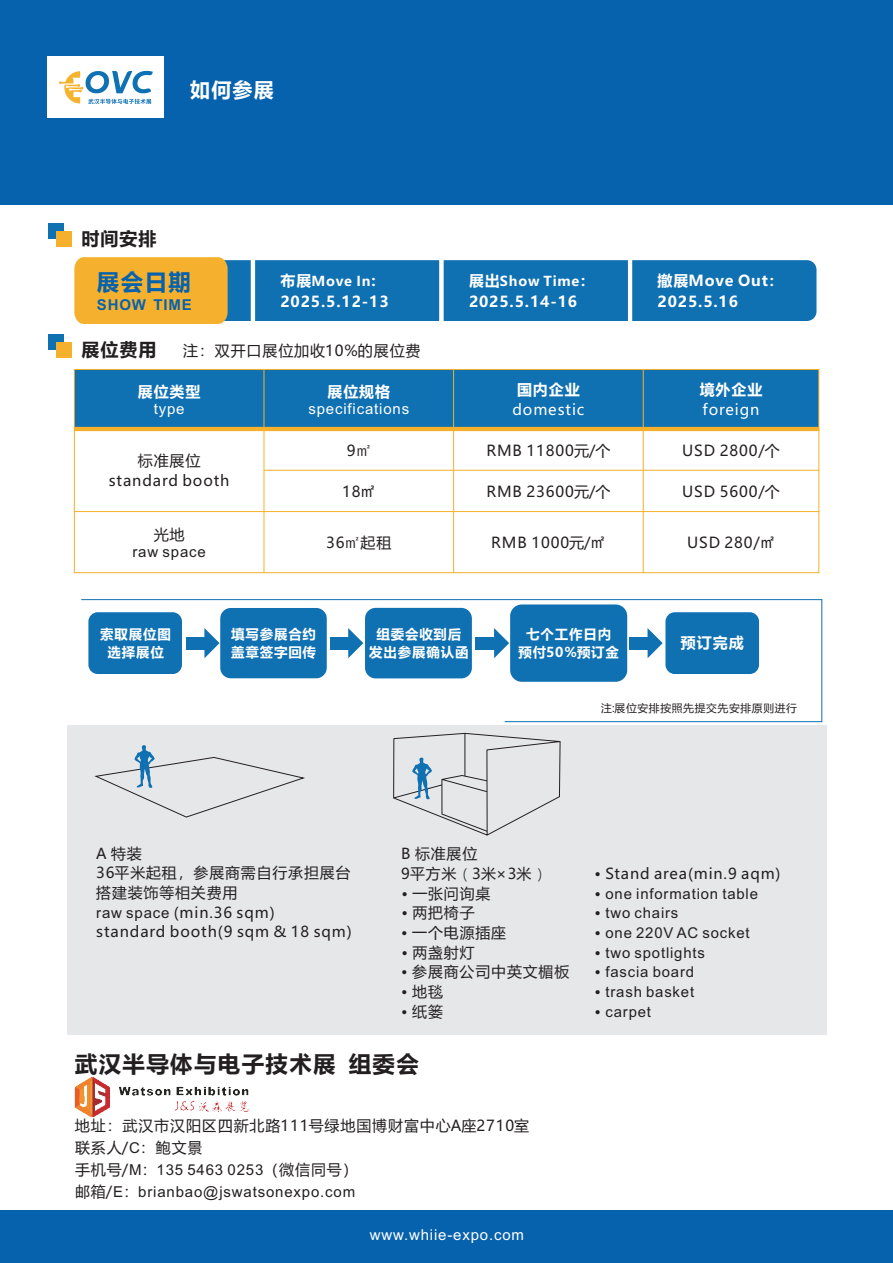
<style>
.page{position:relative;width:893px;height:1263px;background:#fff}
.page>*{position:absolute;margin:0;border:0;box-sizing:border-box;transform-origin:0 0}
.t1{font:700 22.5px "Microsoft Ya Hei";letter-spacing:.06em;color:#231f20}
.t2{font:700 22.5px "Microsoft Ya Hei";color:#0762ae}
.t3{font:700 20.1px "Microsoft Ya Hei";color:#fff}
.t4{font:700 18px "Microsoft Ya Hei";letter-spacing:.06em;color:#231f20}
.t5{font:15px/21.6px "Microsoft Ya Hei";letter-spacing:.06em;color:#231f20}
.t6{font:700 15px/21.5px "Microsoft Ya Hei";letter-spacing:.06em;color:#fff}
.t7{font:15px/22.2px "Arial";letter-spacing:.055em;color:#231f20}
.t8{font:15px "Arial";letter-spacing:.055em;color:#fff}
.t9{font:15px "Microsoft Ya Hei";letter-spacing:.06em;color:#fff}
.t10{font:700 15px "Arial";letter-spacing:.055em;color:#0762ae}
.t11{font:14.85px/19.8px "Microsoft Ya Hei";letter-spacing:.06em;color:#231f20}
.t12{font:14.85px/19.6px "Arial";letter-spacing:.055em;color:#231f20}
.t13{font:700 13.5px/17.9px "Microsoft Ya Hei";letter-spacing:.06em;color:#fff;text-align:center}
.t14{font:10.8px "Microsoft Ya Hei";letter-spacing:.06em;color:#231f20}
.s1{font-size:15px}
.s2{font-family:"Malgun Gothic"}
.s3{font-family:"Arial";font-size:15px}
.s4{font-size:14.85px}
.s5{font-family:"Malgun Gothic";font-weight:300}
.s6{font-weight:700}
.s7{font-family:"Arial"}
.s8{font-family:"Microsoft Ya Hei"}
.s9{font-family:"Microsoft Ya Hei";font-weight:700}
</style>
<div class="page">
<div style="left:0;top:0;width:893px;height:205px;background:#0762ae"></div>
<svg style="left:74px;top:257px;width:743px;height:67px;background:#548a9e"></svg>
<svg style="left:81px;top:599px;width:742px;height:123px"></svg>
<div style="left:88px;top:612px;width:94px;height:62px;background:#0f70b2;border-radius:9px"></div>
<div style="left:220px;top:608px;width:107px;height:70px;background:#0f70b2;border-radius:11px"></div>
<div style="left:365px;top:608px;width:107px;height:70px;background:#0f70b2;border-radius:11px"></div>
<div style="left:510px;top:604px;width:117px;height:78px;background:#0f70b2;border-radius:12px"></div>
<div style="left:665px;top:612px;width:94px;height:62px;background:#0f70b2;border-radius:9px"></div>
<svg style="left:204px;top:628px;width:16px;height:30px"></svg>
<div style="left:186px;top:637px;width:21px;height:12px;background:#0f70b2"></div>
<svg style="left:348px;top:628px;width:15px;height:30px"></svg>
<div style="left:330px;top:637px;width:20px;height:12px;background:#0f70b2"></div>
<svg style="left:494px;top:628px;width:15px;height:30px"></svg>
<div style="left:476px;top:637px;width:20px;height:12px;background:#0f70b2"></div>
<div style="left:48px;top:223px;width:16px;height:15px;background:#0f70b2"></div>
<svg style="left:647px;top:628px;width:16px;height:30px"></svg>
<div style="left:629px;top:637px;width:21px;height:12px;background:#0f70b2"></div>
<div style="left:74px;top:369px;width:190px;height:60px;background:#0f70b2"></div>
<div style="left:264px;top:369px;width:190px;height:60px;background:#0f70b2"></div>
<div style="left:454px;top:369px;width:189px;height:60px;background:#0f70b2"></div>
<div style="left:643px;top:369px;width:176px;height:60px;background:#0f70b2"></div>
<hr style="left:74px;top:369px;width:1px;height:204px;background:#f5b12d">
<hr style="left:264px;top:427px;width:1px;height:146px;background:#f5b12d">
<hr style="left:264px;top:369px;width:1px;height:62px;background:#f5b12d">
<hr style="left:453px;top:427px;width:1px;height:146px;background:#f5b12d">
<hr style="left:453px;top:369px;width:1px;height:62px;background:#f5b12d">
<hr style="left:643px;top:427px;width:1px;height:146px;background:#f5b12d">
<hr style="left:643px;top:369px;width:1px;height:62px;background:#f5b12d">
<hr style="left:818px;top:369px;width:1px;height:204px;background:#f5b12d">
<hr style="left:74px;top:572px;width:745px;height:1px;background:#f5b12d">
<hr style="left:74px;top:511px;width:745px;height:1px;background:#f5b12d">
<hr style="left:264px;top:470px;width:555px;height:1px;background:#f5b12d">
<hr style="left:74px;top:427px;width:745px;height:4px;background:#f5b12d">
<hr style="left:74px;top:369px;width:745px;height:1px;background:#f5b12d">
<div style="left:48px;top:334px;width:16px;height:15px;background:#0f70b2"></div>
<div style="left:56px;top:342px;width:16px;height:15px;background:#f5b12d"></div>
<div style="left:0;top:1210px;width:893px;height:53px;background:#0762ae"></div>
<div style="left:67px;top:725px;width:759px;height:309px;background:#e6e7e9"></div>
<svg style="left:95px;top:745px;width:210px;height:73px"></svg>
<div style="left:56px;top:231px;width:16px;height:15px;background:#f5b12d"></div>
<svg style="left:393px;top:732px;width:168px;height:104px"></svg>
<div style="left:47px;top:56px;width:117px;height:62px;background:#fff"></div>
<img style="left:74px;top:1077px;width:175px;height:41px">
<svg style="left:59px;top:71px;width:94px;height:33px"></svg>
<h2 class="t3" style="left:190px;top:80px;width:85px">如何参展</h2>
<p class="t4" style="left:81px;top:230px;width:77px">时间安排</p>
<h1 class="t2" style="left:97px;top:272px;width:96px">展会日期</h1>
<p class="t10" style="left:97px;top:299px;width:96px">SHOW TIME</p>
<p class="t13" style="left:280px;top:273px;width:97px"><span class="s1">布展</span>Move In<span class="s1">:</span></p>
<p class="t6" style="left:280px;top:293px;width:110px">2025.5.12-13</p>
<p class="t4" style="left:81px;top:341px;width:77px">展位费用</p>
<p class="t5" style="left:183px;top:341px;width:239px">注：双开口展位加收10%的展位费</p>
<p class="t6" style="left:138px;top:382px;width:64px">展位类型</p>
<p class="t8" style="left:154px;top:403px;width:32px">type</p>
<p class="t6" style="left:327px;top:382px;width:64px">展位规格</p>
<p class="t8" style="left:308px;top:403px;width:102px">specifications</p>
<p class="t13" style="left:469px;top:273px;width:127px"><span class="s1">展出</span>Show Time<span class="s1">：</span></p>
<p class="t6" style="left:469px;top:292px;width:110px">2025.5.14-16</p>
<p class="t6" style="left:517px;top:380px;width:64px">国内企业</p>
<p class="t9" style="left:512px;top:403px;width:73px">domestic</p>
<p class="t6" style="left:658px;top:271px;width:127px">撤展Move Out：<br>2025.5.16</p>
<p class="t6" style="left:700px;top:380px;width:64px">境外企业</p>
<p class="t9" style="left:703px;top:403px;width:58px">foreign</p>
<p class="t5" style="left:109px;top:452px;width:122px;line-height:19.8px;text-align:center">标准展位standard booth</p>
<p class="t5" style="left:154px;top:525px;width:32px">光地</p>
<p class="t7" style="left:132px;top:542px;width:75px">raw space</p>
<p class="t5" style="left:347px;top:441px;width:25px">9<span class="s2">㎡</span></p>
<p class="t5" style="left:486px;top:441px;width:126px">RMB 11800元/个</p>
<p class="t5" style="left:682px;top:441px;width:99px">USD 2800/个</p>
<p class="t5" style="left:342px;top:482px;width:35px">18㎡</p>
<p class="t5" style="left:486px;top:482px;width:126px">RMB 23600元/个</p>
<p class="t5" style="left:682px;top:482px;width:99px">USD 5600/个</p>
<p class="t5" style="left:326px;top:533px;width:67px">36<span class="s2">㎡</span>起租</p>
<p class="t5" style="left:491px;top:533px;width:116px">RMB 1000元/㎡</p>
<p class="t5" style="left:687px;top:533px;width:89px">USD 280/㎡</p>
<p class="t13" style="left:100px;top:626px;width:72px">索取展位图选择展位</p>
<p class="t13" style="left:231px;top:626px;width:87px;text-align:left">填写参展合约盖章签字回传</p>
<p class="t13" style="left:369px;top:626px;width:101px">组委会收到后发出参展确认函</p>
<p class="t13" style="left:518px;top:626px;width:102px">七个工作日内预付50%预订金</p>
<p class="t6" style="left:681px;top:633px;width:64px">预订完成</p>
<p class="t14" style="left:601px;top:703px;width:197px">注:展位安排按照先提交先安排原则进行</p>
<p class="t11" style="left:96px;top:845px;width:256px">A 特装<br>36平米起租，参展商需自行承担展台搭建装饰等相关费用<br><span class="s3">raw space</span> (min.36 sqm)</p>
<p class="t5" style="left:96px;top:922px;width:257px">standard booth(9 <span class="s4">sqm &amp; 18 sqm</span>)</p>
<p class="t11" style="left:401px;top:845px;width:169px">B 标准展位<br>9平方米<span class="s5">（</span>3米×3米<span class="s5">）<br></span><span class="s6">·</span> 一张问询桌<br><span class="s6">·</span> 两把椅子<br><span class="s6">·</span> 一个电源插座<br><span class="s6">·</span> 两盏射灯<br><span class="s6">·</span> 参展商公司中英文楣板<span class="s6">·</span>地毯<br><span class="s6">·</span>纸篓</p>
<h1 class="t1" style="left:75px;top:1053px;width:345px">武汉半导体与电子技术展组委会</h1>
<p class="t5" style="left:75px;top:1116px;width:456px">地址：武汉市汉阳区四新北路111号绿地国博财富中心A座2710室联系人/<span class="s7">C</span>：鲍文景</p>
<p class="t7" style="left:75px;top:1160px;width:284px"><span class="s8">手机号/</span>M<span class="s8">：</span>135 5463 0253<span class="s8">（微信同号）邮箱/</span>E<span class="s8">：</span>brianbao@jswatsonexpo.com</p>
<p class="t8" style="left:370px;top:1229px;width:156px">www.whiie-expo.com</p>
<p class="t11" style="left:594px;top:865px;width:188px"><span class="s6">·</span> Stand area(min.9 aqm)</p>
<p class="t12" style="left:594px;top:885px;width:165px"><span class="s9">·</span> one information table <span class="s9">·</span> two chairs<br><span class="s9">·</span> one 220V AC socket <span class="s9">·</span> two spotlights<br><span class="s9">·</span> fascia board<br><span class="s9">·</span> trash basket<br><span class="s9">·</span> carpet</p>
</div>
